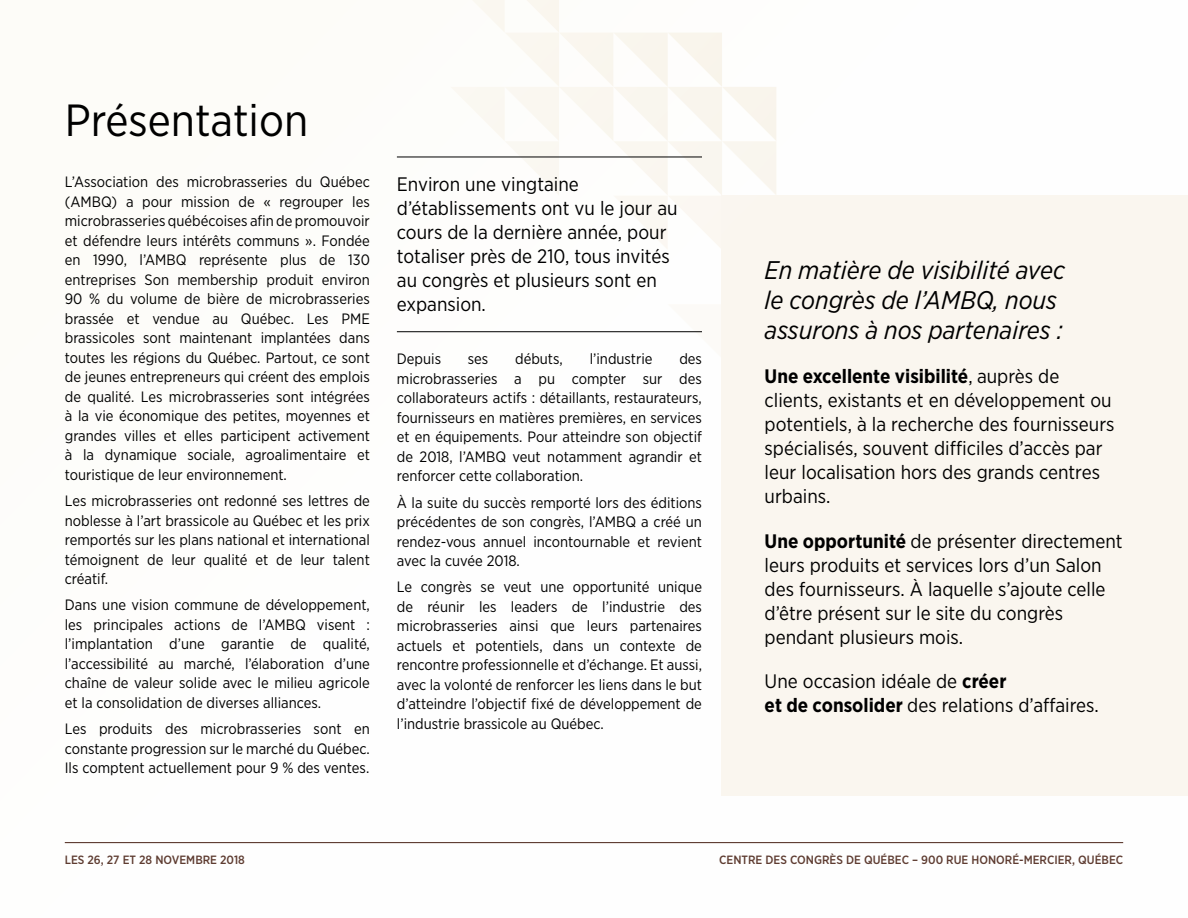
<style>
.page{position:relative;width:1188px;height:918px;background:#fdfcf8}
.page>*{position:absolute;margin:0;border:0;box-sizing:border-box;transform-origin:0 0}
.t1{font:45px "Gotham Narrow";color:#000}
.t2{font:italic 25.5px/30px "Gotham Narrow";color:#000}
.t3{font:19.5px/24px "Gotham Narrow";color:#000}
.t4{font:15px/19.5px "Gotham Narrow";color:#000;text-align:justify}
.t5{font:500 12px "Gotham Narrow";color:#5e3c31}
.s1{font-weight:700}
</style>
<div class="page">
<hr style="left:65px;top:842px;width:1058px;height:1px;background:#5e3c31">
<hr style="left:397px;top:157px;width:305px;height:1px;background:#000">
<hr style="left:397px;top:331px;width:305px;height:1px;background:#000">
<h1 class="t1" style="left:65px;top:93px;width:245px">Présentation</h1>
<p class="t4" style="left:65px;top:172px;width:307px">L’Association des microbrasseries du Québec (AMBQ) a pour mission de « regrouper les microbrasseries québécoises afin de promouvoir et défendre leurs intérêts communs ». Fondée en 1990, l’AMBQ représente plus de 130 entreprises Son membership produit environ 90 % du volume de bière de microbrasseries brassée et vendue au Québec. Les PME brassicoles sont maintenant implantées dans toutes les régions du Québec. Partout, ce sont de jeunes entrepreneurs qui créent des emplois de qualité. Les microbrasseries sont intégrées à la vie économique des petites, moyennes et grandes villes et elles participent activement à la dynamique sociale, agroalimentaire et touristique de leur environnement.</p>
<p class="t4" style="left:65px;top:491px;width:307px">Les microbrasseries ont redonné ses lettres de noblesse à l’art brassicole au Québec et les prix remportés sur les plans national et international témoignent de leur qualité et de leur talent créatif.</p>
<p class="t4" style="left:65px;top:595px;width:307px">Dans une vision commune de développement, les principales actions de l’AMBQ visent : l’implantation d’une garantie de qualité, l’accessibilité au marché, l’élaboration d’une chaîne de valeur solide avec le milieu agricole et la consolidation de diverses alliances.</p>
<p class="t4" style="left:65px;top:719px;width:307px">Les produits des microbrasseries sont en constante progression sur le marché du Québec.<br>Ils comptent actuellement pour 9 % des ventes.</p>
<h3 class="t3" style="left:397px;top:172px;width:282px">Environ une vingtaine d’établissements ont vu le jour au cours de la dernière année, pour totaliser près de 210, tous invités au congrès et plusieurs sont en expansion.</h3>
<p class="t4" style="left:397px;top:349px;width:46px">Depuis</p>
<p class="t4" style="left:468px;top:349px;width:22px">ses</p>
<p class="t4" style="left:515px;top:349px;width:49px">débuts,</p>
<p class="t4" style="left:590px;top:349px;width:64px">l’industrie</p>
<p class="t4" style="left:397px;top:349px;width:307px;text-indent:282px">des microbrasseries a pu compter sur des collaborateurs actifs : détaillants, restaurateurs, fournisseurs en matières premières, en services et en équipements. Pour atteindre son objectif de 2018, l’AMBQ veut notamment agrandir et renforcer cette collaboration.</p>
<p class="t4" style="left:397px;top:492px;width:307px">À la suite du succès remporté lors des éditions précédentes de son congrès, l’AMBQ a créé un rendez-vous annuel incontournable et revient avec la cuvée 2018.</p>
<p class="t4" style="left:397px;top:577px;width:307px">Le congrès se veut une opportunité unique de réunir les leaders de l’industrie des microbrasseries ainsi que leurs partenaires actuels et potentiels, dans un contexte de rencontre professionnelle et d’échange. Et aussi, avec la volonté de renforcer les liens dans le but d’atteindre l’objectif fixé de développement de l’industrie brassicole au Québec.</p>
<h2 class="t2" style="left:765px;top:255px;width:302px">En matière de visibilité avec le congrès de l’AMBQ, nous assurons à nos partenaires :</h2>
<h3 class="t3" style="left:765px;top:364px;width:351px"><span class="s1">Une excellente visibilité</span>, auprès de clients, existants et en développement ou potentiels, à la recherche des fournisseurs spécialisés, souvent difficiles d’accès par leur localisation hors des grands centres urbains.</h3>
<h3 class="t3" style="left:765px;top:528px;width:360px"><span class="s1">Une opportunité</span> de présenter directement leurs produits et services lors d’un Salon des fournisseurs. À laquelle s’ajoute celle d’être présent sur le site du congrès pendant plusieurs mois.</h3>
<h3 class="t3" style="left:765px;top:669px;width:336px">Une occasion idéale de <span class="s1">créer<br>et de consolider</span> des relations d’affaires.</h3>
<p class="t5" style="left:65px;top:852px;width:182px">LES 26, 27 ET 28 NOVEMBRE 2018</p>
<p class="t5" style="left:719px;top:852px;width:405px">CENTRE DES CONGRÈS DE QUÉBEC – 900 RUE HONORÉ-MERCIER, QUÉBEC</p>
</div>
